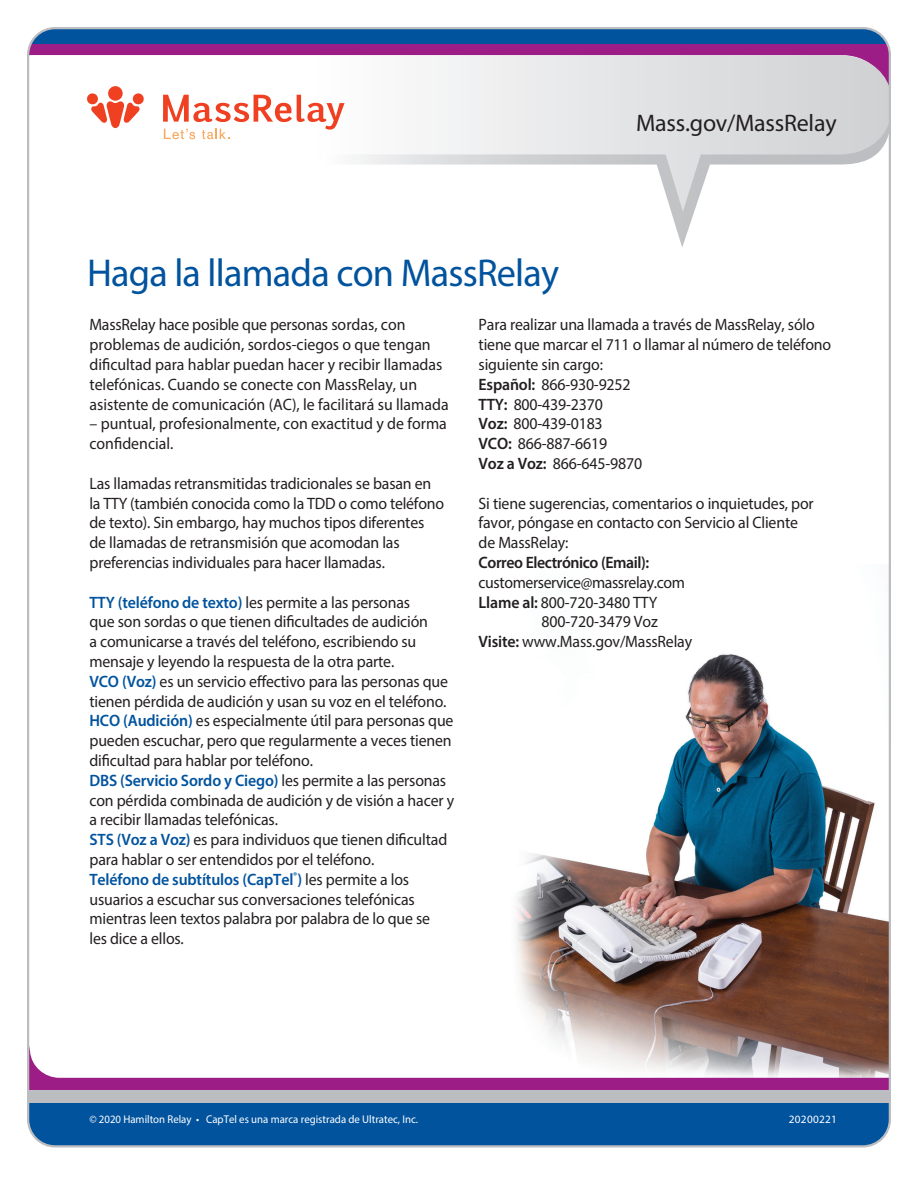
<style>
.page{position:relative;width:918px;height:1188px;background:#fff}
.page>*{position:absolute;margin:0;border:0;box-sizing:border-box;transform-origin:0 0}
.t1{font:39px "Myriad Pro";letter-spacing:-.02em;color:#01539e}
.t2{font:24px "Myriad Pro";letter-spacing:-.01em;color:#231f20}
.t3{font:16.5px/19.8px "Myriad Pro";letter-spacing:-.01em;color:#231f20;scale:.96 1}
.t4{font:600 16.5px "Myriad Pro";letter-spacing:-.025em;color:#231f20;scale:.96 1}
.t5{font:11.25px "Myriad Pro";color:#fff;scale:.96 1}
.t6{font:11.25px "Myriad Pro";letter-spacing:.025em;color:#fff}
.s1{font-weight:600;color:#01539e}
.s2{font-weight:600}
</style>
<div class="page">
<img style="left:516px;top:654px;width:372px;height:326px">
<svg style="left:30px;top:980px;width:858px;height:111px"></svg>
<div style="left:28px;top:1091px;width:862px;height:25px;background:#bcbdc0"></div>
<div style="left:28px;top:1103px;width:862px;height:43px;background:#01539e"></div>
<div style="left:30px;top:44px;width:858px;height:11px;background:#9b1d85"></div>
<svg style="left:30px;top:55px;width:858px;height:85px"></svg>
<svg style="left:322px;top:121px;width:566px;height:126px"></svg>
<div style="left:28px;top:28px;width:862px;height:16px;background:#01539e"></div>
<svg style="left:163px;top:95px;width:182px;height:44px"></svg>
<svg style="left:87px;top:86px;width:58px;height:42px"></svg>
<p class="t1" style="left:87px;top:249px;width:474px">Haga la llamada con MassRelay</p>
<p class="t2" style="left:636px;top:108px;width:202px">Mass.gov/MassRelay</p>
<p class="t3" style="left:89px;top:315px;width:376px">MassRelay hace posible que personas sordas, con problemas de audición, sordos-ciegos o que tengan dificultad para hablar puedan hacer y recibir llamadas telefónicas. Cuando se conecte con MassRelay, un asistente de comunicación (AC), le facilitará su llamada</p>
<p class="t3" style="left:89px;top:414px;width:374px">– puntual, profesionalmente, con exactitud y de forma confidencial.</p>
<p class="t3" style="left:89px;top:473px;width:371px">Las llamadas retransmitidas tradicionales se basan en la TTY (también conocida como la TDD o como teléfono de texto). Sin embargo, hay muchos tipos diferentes de llamadas de retransmisión que acomodan las preferencias individuales para hacer llamadas.</p>
<p class="t3" style="left:89px;top:592px;width:354px"><span class="s1">TTY (teléfono de texto)</span> les permite a las personas que son sordas o que tienen dificultades de audición a comunicarse a través del teléfono, escribiendo su mensaje y leyendo la respuesta de la otra parte.</p>
<p class="t3" style="left:89px;top:671px;width:375px"><span class="s1">VCO (Voz)</span> es un servicio effectivo para las personas que tienen pérdida de audición y usan su voz en el teléfono.</p>
<p class="t3" style="left:89px;top:711px;width:381px;text-align:justify"><span class="s1">HCO (Audición)</span> es especialmente útil para personas que pueden escuchar, pero que regularmente a veces tienen dificultad para hablar por teléfono.</p>
<p class="t3" style="left:89px;top:770px;width:381px"><span class="s1">DBS (Servicio Sordo y Ciego)</span> les permite a las personas con pérdida combinada de audición y de visión a hacer y a recibir llamadas telefónicas.</p>
<p class="t3" style="left:89px;top:829px;width:374px"><span class="s1">STS (Voz a Voz)</span> es para individuos que tienen dificultad para hablar o ser entendidos por el teléfono.</p>
<p class="t3" style="left:89px;top:869px;width:356px"><span class="s1">Teléfono de subtítulos (CapTel</span><sup>®</sup><span class="s1">)</span> les permite a los usuarios a escuchar sus conversaciones telefónicas mientras leen textos palabra por palabra de lo que se les dice a ellos.</p>
<p class="t3" style="left:479px;top:315px;width:369px">Para realizar una llamada a través de MassRelay, sólo tiene que marcar el 711 o llamar al número de teléfono siguiente sin cargo:</p>
<p class="t3" style="left:479px;top:374px;width:160px"><span class="s2">Español:</span> 866-930-9252</p>
<p class="t3" style="left:479px;top:394px;width:131px"><span class="s2">TTY:</span> 800-439-2370</p>
<p class="t3" style="left:479px;top:414px;width:131px"><span class="s2">Voz:</span> 800-439-0183</p>
<p class="t3" style="left:479px;top:433px;width:135px"><span class="s2">VCO:</span> 866-887-6619</p>
<p class="t3" style="left:479px;top:453px;width:172px"><span class="s2">Voz a Voz:</span> 866-645-9870</p>
<p class="t3" style="left:479px;top:493px;width:351px">Si tiene sugerencias, comentarios o inquietudes, por favor, póngase en contacto con Servicio al Cliente de MassRelay:</p>
<p class="t4" style="left:479px;top:552px;width:179px">Correo Electrónico (Email):</p>
<p class="t3" style="left:479px;top:572px;width:216px">customerservice@massrelay.com</p>
<p class="t3" style="left:479px;top:592px;width:188px"><span class="s2">Llame al:</span> 800-720-3480 TTY</p>
<p class="t3" style="left:542px;top:612px;width:123px">800-720-3479 Voz</p>
<p class="t3" style="left:479px;top:631px;width:224px"><span class="s2">Visite:</span> www.Mass.gov/MassRelay</p>
<p class="t5" style="left:89px;top:1112px;width:344px">© 2020 Hamilton Relay • CapTel es una marca registrada de Ultratec, Inc.</p>
<p class="t6" style="left:789px;top:1112px;width:50px">20200221</p>
</div>
